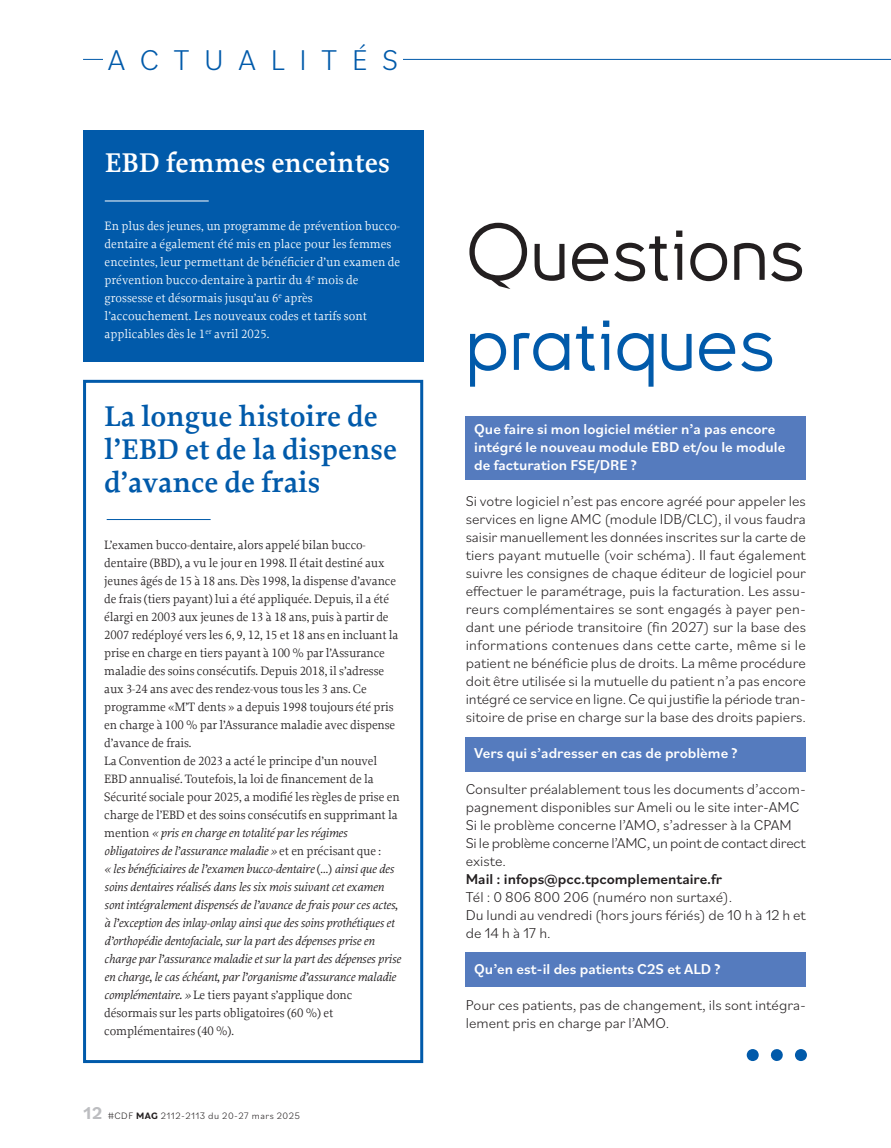
<style>
.page{position:relative;width:891px;height:1148px;background:#fff}
.page>*{position:absolute;margin:0;border:0;box-sizing:border-box;transform-origin:0 0}
.t1{font:76.5px/90px "Kreadon R";color:#231f20}
.t2{font:600 30px/33px "Proforma";color:#015aaa}
.t3{font:300 30px "Bilo";letter-spacing:.495em;color:#015aaa}
.t4{font:600 28.5px "Proforma";color:#fff}
.t5{font:300 15px/18px "Bilo";color:#231f20}
.t6{font:500 15px/18px "Bilo";color:#fff}
.t7{font:300 15px/18px "Bilo";letter-spacing:-.02em;color:#231f20}
.t8{font:500 15px "Bilo";color:#231f20}
.t9{font:italic 12.75px/18px "Proforma";letter-spacing:-.01em;color:#231f20}
.t10{font:12.75px/18px "Proforma";letter-spacing:-.01em;color:#231f20}
.t11{font:12.75px/18px "Proforma";color:#fff}
.t12{font:300 9.75px "Bilo";letter-spacing:.05em;color:#231f20}
.s1{font-style:normal}
.s2{font-weight:700;font-size:18px;color:#bcbdc0}
.s3{font-weight:700}
.s4{color:#015aaa}
</style>
<div class="page">
<div style="left:466px;top:416px;width:340px;height:64px;background:#557bbe"></div>
<div style="left:466px;top:737px;width:340px;height:34px;background:#557bbe"></div>
<div style="left:466px;top:953px;width:340px;height:34px;background:#557bbe"></div>
<hr style="left:83px;top:59px;width:808px;height:1px;background:#015aaa">
<div style="left:103px;top:42px;width:300px;height:34px;background:#fff"></div>
<div style="left:83px;top:380px;width:340px;height:683px;border:3px solid #015aaa"></div>
<hr style="left:107px;top:519px;width:104px;height:1px;background:#015aaa">
<div style="left:83px;top:130px;width:340px;height:232px;background:#015aaa"></div>
<hr style="left:105px;top:201px;width:104px;height:1px;background:#fff">
<svg style="left:747px;top:1049px;width:36px;height:12px"></svg>
<svg style="left:795px;top:1049px;width:12px;height:12px"></svg>
<p class="t3" style="left:108px;top:50px;width:292px">ACTUALITÉS</p>
<p class="t4" style="left:105px;top:152px;width:287px">EBD femmes enceintes</p>
<p class="t11" style="left:105px;top:218px;width:297px">En plus des jeunes, un programme de prévention bucco&shy;dentaire a également été mis en place pour les femmes enceintes, leur permettant de bénéficier d’un examen de prévention bucco-dentaire à partir du 4<sup>e</sup> mois de grossesse et désormais jusqu’au 6<sup>e</sup> après l’accouchement. Les nouveaux codes et tarifs sont applicables dès le 1<sup>er</sup> avril 2025.</p>
<p class="t2" style="left:104px;top:403px;width:294px">La longue histoire de l’EBD et de la dispense d’avance de frais</p>
<p class="t10" style="left:104px;top:537px;width:296px">L’examen bucco-dentaire, alors appelé bilan bucco&shy;dentaire (BBD), a vu le jour en 1998. Il était destiné aux jeunes âgés de 15 à 18 ans. Dès 1998, la dispense d’avance de frais (tiers payant) lui a été appliquée. Depuis, il a été élargi en 2003 aux jeunes de 13 à 18 ans, puis à partir de 2007 redéployé vers les 6, 9, 12, 15 et 18 ans en incluant la prise en charge en tiers payant à 100 % par l’Assurance maladie des soins consécutifs. Depuis 2018, il s’adresse aux 3-24 ans avec des rendez-vous tous les 3 ans. Ce programme «M’T dents » a depuis 1998 toujours été pris en charge à 100 % par l’Assurance maladie avec dispense d’avance de frais.</p>
<p class="t9" style="left:104px;top:752px;width:298px"><span class="s1">La Convention de 2023 a acté le principe d’un nouvel EBD annualisé. Toutefois, la loi de financement de la Sécurité sociale pour 2025, a modifié les règles de prise en charge de l’EBD et des soins consécutifs en supprimant la mention</span> « pris en charge en totalité par les régimes obligatoires de l’assurance maladie » <span class="s1">et en précisant que :<br></span>« les bénéficiaires de l’examen bucco-dentaire <span class="s1">(…)</span> ainsi que des soins dentaires réalisés dans les six mois suivant cet examen sont intégralement dispensés de l’avance de frais pour ces actes, à l’exception des inlay-onlay ainsi que des soins prothétiques et d’orthopédie dentofaciale, sur la part des dépenses prise en charge par l’assurance maladie et sur la part des dépenses prise en charge, le cas échéant, par l’organisme d’assurance maladie complémentaire. » <span class="s1">Le tiers payant s’applique donc désormais sur les parts obligatoires (60 %) et complémentaires (40 %).</span></p>
<p class="t12" style="left:83px;top:1112px;width:218px"><span class="s2">12</span> #CDF <span class="s3">MAG</span> 2112-2113 du 20-27 mars 2025</p>
<p class="t1" style="left:466px;top:216px;width:341px">Questions <span class="s4">pratiques</span></p>
<p class="t6" style="left:474px;top:422px;width:313px">Que faire si mon logiciel métier n’a pas encore intégré le nouveau module EBD et/ou le module de facturation FSE/DRE ?</p>
<p class="t5" style="left:466px;top:494px;width:342px;text-align:justify">Si votre logiciel n’est pas encore agréé pour appeler les services en ligne AMC (module IDB/CLC), il vous faudra saisir manuellement les données inscrites sur la carte de tiers payant mutuelle (voir schéma). Il faut également suivre les consignes de chaque éditeur de logiciel pour effectuer le paramétrage, puis la facturation. Les assu&shy;reurs complémentaires se sont engagés à payer pen&shy;dant une période transitoire (fin 2027) sur la base des informations contenues dans cette carte, même si le patient ne bénéficie plus de droits. La même procédure doit être utilisée si la mutuelle du patient n’a pas encore intégré ce service en ligne. Ce qui justifie la période tran&shy;sitoire de prise en charge sur la base des droits papiers.</p>
<p class="t6" style="left:474px;top:746px;width:265px">Vers qui s’adresser en cas de problème ?</p>
<p class="t5" style="left:466px;top:782px;width:342px">Consulter préalablement tous les documents d’accom&shy;pagnement disponibles sur Ameli ou le site inter-AMC</p>
<p class="t5" style="left:466px;top:818px;width:327px">Si le problème concerne l’AMO, s’adresser à la CPAM</p>
<p class="t7" style="left:466px;top:836px;width:341px">Si le problème concerne l’AMC, un point de contact direct existe.</p>
<p class="t8" style="left:466px;top:874px;width:258px">Mail : infops@pcc.tpcomplementaire.fr</p>
<p class="t5" style="left:466px;top:890px;width:268px">Tél : 0 806 800 206 (numéro non surtaxé).</p>
<p class="t5" style="left:466px;top:908px;width:341px">Du lundi au vendredi (hors jours fériés) de 10 h à 12 h et de 14 h à 17 h.</p>
<p class="t6" style="left:474px;top:962px;width:248px">Qu’en est-il des patients C2S et ALD ?</p>
<p class="t5" style="left:466px;top:998px;width:342px">Pour ces patients, pas de changement, ils sont intégra&shy;lement pris en charge par l’AMO.</p>
</div>
